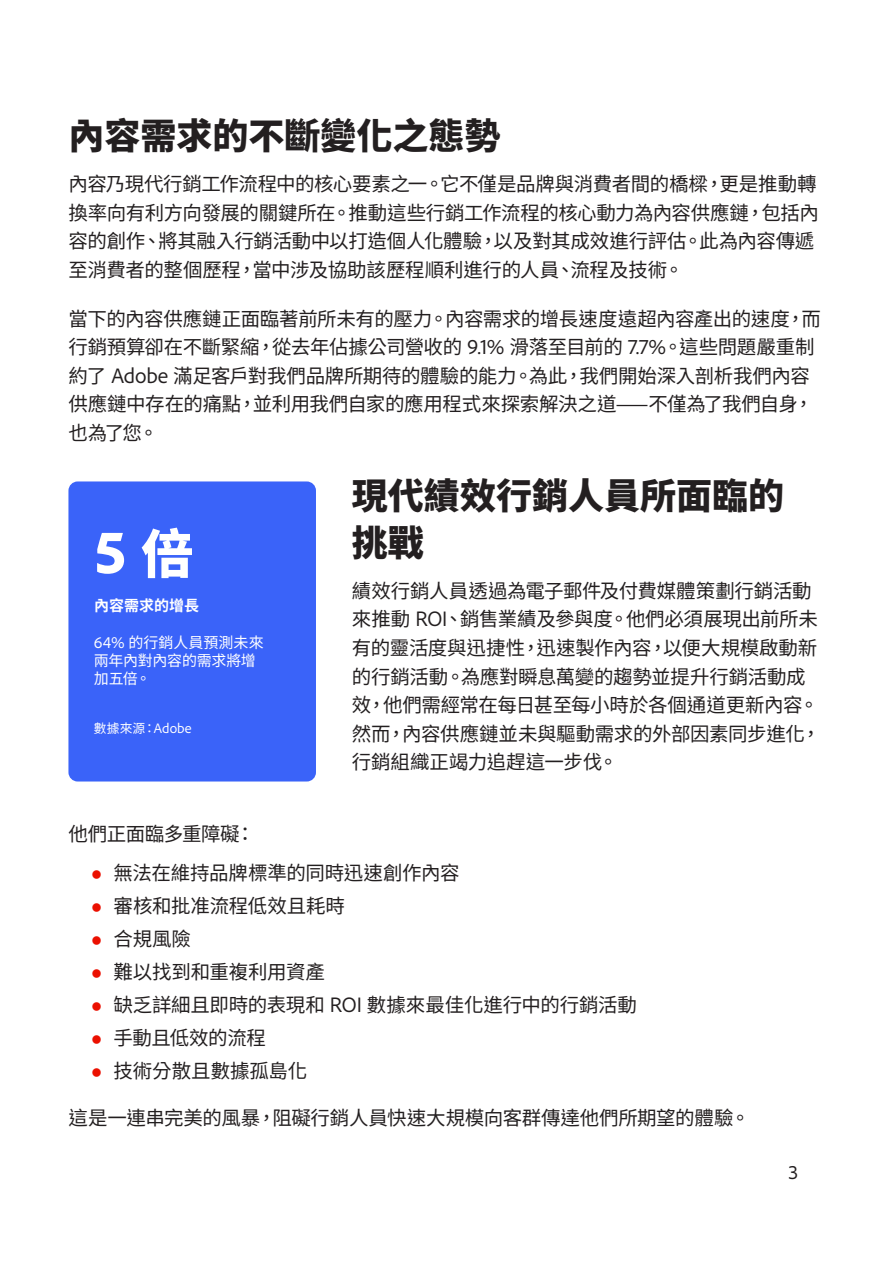
<style>
.page{position:relative;width:893px;height:1263px;background:#fff}
.page>*{position:absolute;margin:0;border:0;box-sizing:border-box;transform-origin:0 0}
.Stat_Number{font:900 52.5px "Adobe Clean Han TC";color:#fff}
.H1_Section_header{font:900 36px/46.5px "Adobe Clean Han TC";color:#231f20}
.Body{font:19.5px/28.5px "Adobe Clean Han TC";letter-spacing:-.02em;color:#231f20}
.Body_Bullet_List_Second_Level{font:19.5px "Adobe Clean Han TC";letter-spacing:-.015em;color:#231f20}
.t1{font:18px "Adobe Clean Han TC";color:#231f20}
.Callout_Box_Body{font:15px/18px "Adobe Clean Han TC";letter-spacing:-.015em;color:#fff}
.Stat___Icon_Single_Line{font:800 15px "Adobe Clean Han TC";color:#fff}
.Source{font:12.75px "Adobe Clean Han TC";letter-spacing:.01em;color:#fff}
.s1{font-family:"Helvetica";color:#eb1000}
</style>
<div class="page">
<div style="left:68px;top:481px;width:248px;height:300px;background:#3a63f9;border-radius:9px"></div>
<p class="H1_Section_header" style="left:68px;top:114px;width:433px">內容需求的不斷變化之態勢</p>
<p class="Body" style="left:68px;top:170px;width:752px">內容乃現代行銷工作流程中的核心要素之一。它不僅是品牌與消費者間的橋樑，更是推動轉換率向有利方向發展的關鍵所在。推動這些行銷工作流程的核心動力為內容供應鏈，包括內容的創作、將其融入行銷活動中以打造個人化體驗，以及對其成效進行評估。此為內容傳遞至消費者的整個歷程，當中涉及協助該歷程順利進行的人員、流程及技術。</p>
<p class="Body" style="left:68px;top:305px;width:754px">當下的內容供應鏈正面臨著前所未有的壓力。內容需求的增長速度遠超內容產出的速度，而行銷預算卻在不斷緊縮，從去年佔據公司營收的 9.1% 滑落至目前的 7.7%。這些問題嚴重制約了 Adobe 滿足客戶對我們品牌所期待的體驗的能力。為此，我們開始深入剖析我們內容供應鏈中存在的痛點，並利用我們自家的應用程式來探索解決之道——不僅為了我們自身，也為了您。</p>
<p class="H1_Section_header" style="left:352px;top:474px;width:434px">現代績效行銷人員所面臨的挑戰</p>
<p class="Body" style="left:352px;top:577px;width:470px">績效行銷人員透過為電子郵件及付費媒體策劃行銷活動來推動 ROI、銷售業績及參與度。他們必須展現出前所未有的靈活度與迅捷性，迅速製作內容，以便大規模啟動新的行銷活動。為應對瞬息萬變的趨勢並提升行銷活動成效，他們需經常在每日甚至每小時於各個通道更新內容。然而，內容供應鏈並未與驅動需求的外部因素同步進化，行銷組織正竭力追趕這一步伐。</p>
<p class="Stat_Number" style="left:94px;top:524px;width:101px">5 倍</p>
<p class="Stat___Icon_Single_Line" style="left:94px;top:597px;width:107px">內容需求的增長</p>
<p class="Callout_Box_Body" style="left:94px;top:633px;width:171px">64% 的行銷人員預測未來兩年內對內容的需求將增加五倍。</p>
<p class="Source" style="left:94px;top:721px;width:99px">數據來源：Adobe</p>
<p class="Body" style="left:68px;top:820px;width:188px">他們正面臨多重障礙：</p>
<p class="Body_Bullet_List_Second_Level" style="left:91px;top:862px;width:370px"><span class="s1">●</span> 無法在維持品牌標準的同時迅速創作內容</p>
<p class="Body_Bullet_List_Second_Level" style="left:91px;top:895px;width:256px"><span class="s1">●</span> 審核和批准流程低效且耗時</p>
<p class="Body_Bullet_List_Second_Level" style="left:91px;top:928px;width:101px"><span class="s1">●</span> 合規風險</p>
<p class="Body_Bullet_List_Second_Level" style="left:91px;top:961px;width:236px"><span class="s1">●</span> 難以找到和重複利用資產</p>
<p class="Body_Bullet_List_Second_Level" style="left:91px;top:994px;width:547px"><span class="s1">●</span> 缺乏詳細且即時的表現和 ROI 數據來最佳化進行中的行銷活動</p>
<p class="Body_Bullet_List_Second_Level" style="left:91px;top:1027px;width:177px"><span class="s1">●</span> 手動且低效的流程</p>
<p class="Body_Bullet_List_Second_Level" style="left:91px;top:1060px;width:218px"><span class="s1">●</span> 技術分散且數據孤島化</p>
<p class="Body" style="left:68px;top:1104px;width:683px">這是一連串完美的風暴，阻礙行銷人員快速大規模向客群傳達他們所期望的體驗。</p>
<p class="t1" style="left:788px;top:1162px;width:11px">3</p>
</div>
